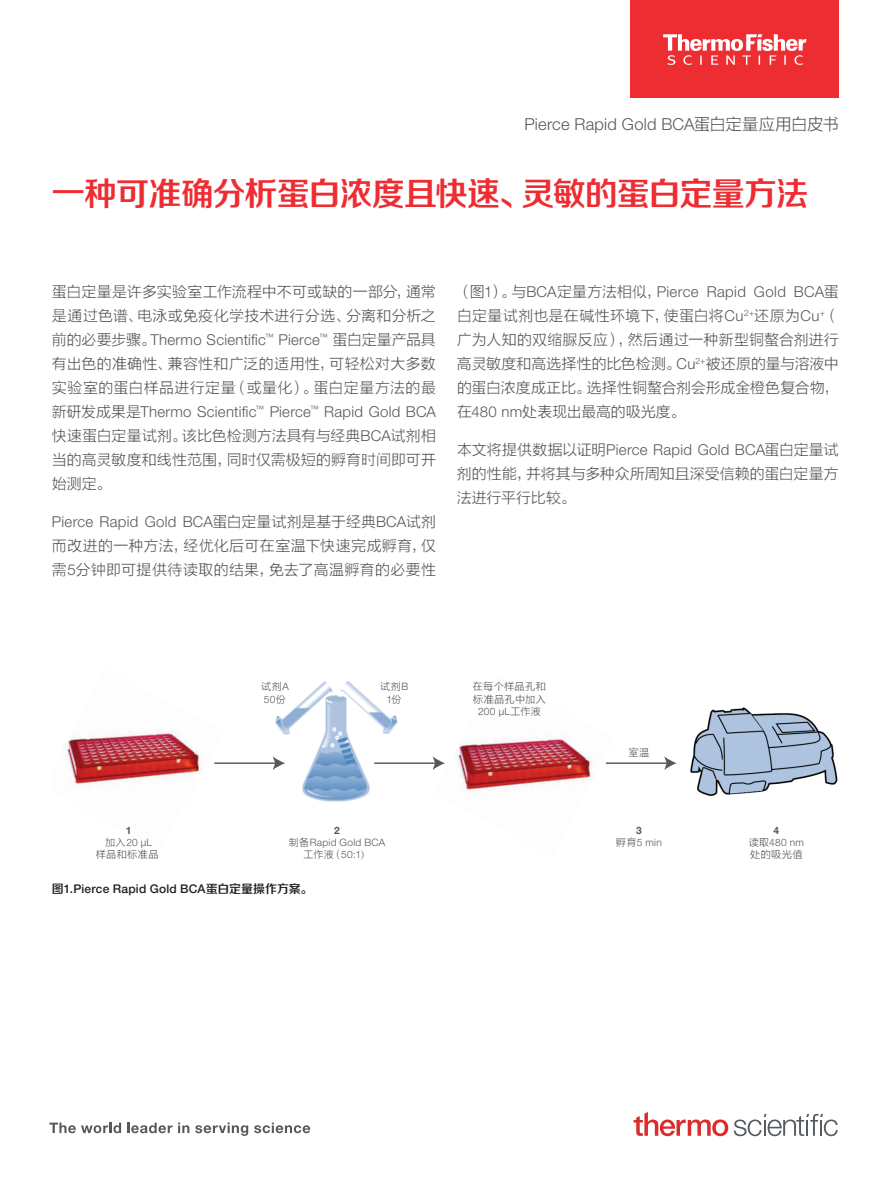
<style>
.page{position:relative;width:893px;height:1191px;background:#fff}
.page>*{position:absolute;margin:0;border:0;box-sizing:border-box;transform-origin:0 0}
.t1{font:33px "FZZZHONGJW GB1 0";letter-spacing:-.03em;color:#ee2d33}
.t2{font:300 16.5px "Helvetica Neue LT Std";letter-spacing:.01em;color:#57585a}
.t3{font:15px/24px "FZLTXHK";letter-spacing:.005em;color:#57585a}
.t4{font:300 15px "Helvetica Neue LT Std";letter-spacing:.015em;color:#57585a}
.t5{font:500 12px "Helvetica Neue LT Std";letter-spacing:.015em;color:#231f20}
.t6{font:300 10.2px/12.1px "Helvetica Neue LT Std";letter-spacing:.03em;color:#57585a;text-align:center}
.t7{font:10.2px/12.1px "FZLTXHK";letter-spacing:.03em;color:#57585a}
.s1{font-family:"FZLTXHK";font-weight:400}
.s2{font-family:"Helvetica Neue LT Std";font-weight:300}
.s3{font-weight:700}
.s4{font-family:"Adobe Song Std";font-weight:300}
.s5{font-family:"FZZZHONGJW GB1 0";font-weight:400}
</style>
<div class="page">
<img style="left:272px;top:681px;width:126px;height:121px">
<img style="left:66px;top:731px;width:135px;height:55px">
<img style="left:457px;top:737px;width:149px;height:55px">
<img style="left:690px;top:707px;width:148px;height:89px">
<hr style="left:214px;top:762px;width:62px;height:2px;background:#57585a">
<svg style="left:273px;top:756px;width:12px;height:14px"></svg>
<hr style="left:374px;top:762px;width:62px;height:2px;background:#57585a">
<svg style="left:433px;top:756px;width:12px;height:14px"></svg>
<hr style="left:606px;top:762px;width:62px;height:2px;background:#57585a">
<svg style="left:664px;top:756px;width:13px;height:14px"></svg>
<svg style="left:49px;top:1122px;width:72px;height:11px"></svg>
<svg style="left:127px;top:1122px;width:62px;height:11px"></svg>
<svg style="left:195px;top:1122px;width:53px;height:13px"></svg>
<svg style="left:254px;top:1122px;width:56px;height:11px"></svg>
<svg style="left:734px;top:1114px;width:104px;height:22px"></svg>
<svg style="left:634px;top:1112px;width:94px;height:24px"></svg>
<div style="left:630px;top:0;width:209px;height:97px;background:#ee2d33"></div>
<svg style="left:663px;top:34px;width:143px;height:31px"></svg>
<p class="t2" style="left:524px;top:114px;width:316px">Pierce Rapid Gold BCA<span class="s1">蛋白定量应用白皮书</span></p>
<h1 class="t1" style="left:52px;top:175px;width:758px">一种可准确分析蛋白浓度且快速、灵敏的蛋白定量方法</h1>
<p class="t3" style="left:52px;top:280px;width:386px">蛋白定量是许多实验室工作流程中不可或缺的一部分，通常是通过色谱、电泳或免疫化学技术进行分选、分离和分析之</p>
<p class="t4" style="left:52px;top:331px;width:386px"><span class="s1">前的必要步骤。</span>Thermo Scientific<sup>™</sup> Pierce<sup>™</sup> <span class="s1">蛋白定量产品具</span></p>
<p class="t3" style="left:52px;top:352px;width:386px">有出色的准确性、兼容性和广泛的适用性，可轻松对大多数实验室的蛋白样品进行定量（或量化）。蛋白定量方法的最</p>
<p class="t4" style="left:52px;top:403px;width:386px"><span class="s1">新研发成果是</span>Thermo Scientific<sup>™</sup> Pierce<sup>™</sup> Rapid Gold BCA</p>
<p class="t3" style="left:52px;top:424px;width:386px;text-align:justify">快速蛋白定量试剂。该比色检测方法具有与经典<span class="s2">BCA</span>试剂相当的高灵敏度和线性范围，同时仅需极短的孵育时间即可开始测定。</p>
<p class="t4" style="left:52px;top:512px;width:386px">Pierce Rapid Gold BCA<span class="s1">蛋白定量试剂是基于经典</span>BCA<span class="s1">试剂</span></p>
<p class="t3" style="left:52px;top:534px;width:386px">而改进的一种方法，经优化后可在室温下快速完成孵育，仅需<span class="s2">5</span>分钟即可提供待读取的结果，免去了高温孵育的必要性</p>
<p class="t4" style="left:457px;top:283px;width:383px"><span class="s1">（图</span>1<span class="s1">）。与</span>BCA<span class="s1">定量方法相似，</span>Pierce Rapid Gold BCA<span class="s1">蛋</span></p>
<p class="t3" style="left:457px;top:304px;width:383px;text-align:justify">白定量试剂也是在碱性环境下，使蛋白将<span class="s2">Cu</span><sup>2+</sup>还原为<span class="s2">Cu</span><sup>+</sup>（广为人知的双缩脲反应），然后通过一种新型铜螯合剂进行高灵敏度和高选择性的比色检测。<span class="s2">Cu</span><sup>2+</sup>被还原的量与溶液中的蛋白浓度成正比。选择性铜螯合剂会形成金橙色复合物，在<span class="s2">480 nm</span>处表现出最高的吸光度。</p>
<p class="t4" style="left:457px;top:440px;width:383px"><span class="s1">本文将提供数据以证明</span>Pierce Rapid Gold BCA<span class="s1">蛋白定量试</span></p>
<p class="t3" style="left:457px;top:462px;width:383px">剂的性能，并将其与多种众所周知且深受信赖的蛋白定量方法进行平行比较。</p>
<p class="t7" style="left:261px;top:681px;width:29px">试剂<span class="s2">A</span></p>
<p class="t6" style="left:264px;top:693px;width:24px">50<span class="s1">份</span></p>
<p class="t7" style="left:380px;top:681px;width:29px">试剂<span class="s2">B</span></p>
<p class="t6" style="left:386px;top:693px;width:17px">1<span class="s1">份</span></p>
<p class="t7" style="left:473px;top:681px;width:75px">在每个样品孔和标准品孔中加入</p>
<p class="t6" style="left:478px;top:705px;width:64px">200 µL<span class="s1">工作液</span></p>
<p class="t7" style="left:628px;top:747px;width:22px">室温</p>
<p class="t6" style="left:105px;top:824px;width:48px"><span class="s3">1<br></span><span class="s1">加入</span>20 μL</p>
<p class="t7" style="left:96px;top:849px;width:64px">样品和标准品</p>
<p class="t6" style="left:289px;top:824px;width:98px"><span class="s3">2<br></span><span class="s1">制备</span>Rapid Gold BCA</p>
<p class="t7" style="left:304px;top:849px;width:68px">工作液（<span class="s2">50:1</span><span class="s4">）</span></p>
<p class="t6" style="left:616px;top:824px;width:47px"><span class="s3">3<br></span><span class="s1">孵育</span>5 min</p>
<p class="t6" style="left:749px;top:824px;width:57px"><span class="s3">4<br></span><span class="s1">读取</span>480 nm</p>
<p class="t7" style="left:750px;top:849px;width:54px">处的吸光值</p>
<p class="t5" style="left:52px;top:881px;width:262px"><span class="s5">图</span>1.Pierce Rapid Gold BCA<span class="s5">蛋白定量操作方案。</span></p>
</div>
